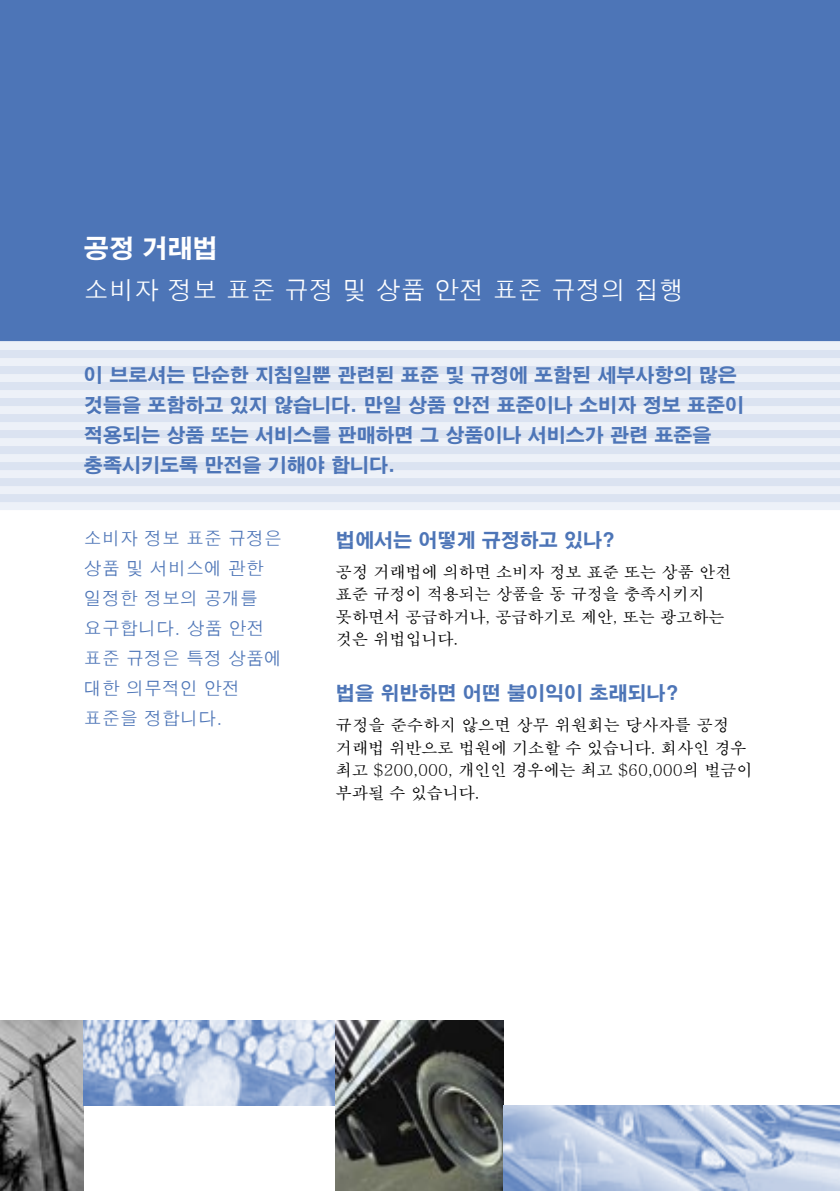
<style>
.page{position:relative;width:840px;height:1191px;background:#fff}
.page>*{position:absolute;margin:0;border:0;box-sizing:border-box;transform-origin:0 0}
.t1{font:500 25px "HY Go Thic";color:#fff}
.t2{font:25px "HY Go Thic Extra";color:#fff}
.Intro{font:19px/30px "HY Go Thic Extra";color:#4d75b7}
.Sub_Header{font:19px "HY Go Thic Extra";color:#4d75b7}
.Body_-_Blue{font:500 18px/30px "HY Go Thic";color:#4d75b7}
.Body{font:500 16px/22.4px "HY Myeong Jo";color:#000}
</style>
<div class="page">
<div style="left:0;top:336px;width:839px;height:170px;background:#dbe3f1"></div>
<div style="left:0;top:342px;width:839px;height:8px;background:#edf1f8"></div>
<div style="left:0;top:358px;width:839px;height:8px;background:#edf1f8"></div>
<div style="left:0;top:374px;width:839px;height:8px;background:#edf1f8"></div>
<div style="left:0;top:390px;width:839px;height:8px;background:#edf1f8"></div>
<div style="left:0;top:406px;width:839px;height:8px;background:#edf1f8"></div>
<div style="left:0;top:422px;width:839px;height:8px;background:#edf1f8"></div>
<div style="left:0;top:438px;width:839px;height:8px;background:#edf1f8"></div>
<div style="left:0;top:454px;width:839px;height:8px;background:#edf1f8"></div>
<div style="left:0;top:470px;width:839px;height:8px;background:#edf1f8"></div>
<div style="left:0;top:486px;width:839px;height:8px;background:#edf1f8"></div>
<div style="left:0;top:502px;width:839px;height:8px;background:#edf1f8"></div>
<div style="left:0;top:0;width:839px;height:340px;background:#4d75b7"></div>
<img style="left:0;top:1020px;width:84px;height:171px">
<img style="left:84px;top:1020px;width:252px;height:86px">
<img style="left:336px;top:1020px;width:167px;height:171px">
<img style="left:503px;top:1106px;width:336px;height:85px">
<p class="t2" style="left:84px;top:232px;width:135px">공정 거래법</p>
<p class="t1" style="left:84px;top:277px;width:601px">소비자 정보 표준 규정 및 상품 안전 표준 규정의 집행</p>
<p class="Intro" style="left:84px;top:358px;width:661px">이 브로셔는 단순한 지침일뿐 관련된 표준 및 규정에 포함된 세부사항의 많은 것들을 포함하고 있지 않습니다. 만일 상품 안전 표준이나 소비자 정보 표준이 적용되는 상품 또는 서비스를 판매하면 그 상품이나 서비스가 관련 표준을 충족시키도록 만전을 기해야 합니다.</p>
<p class="Body_-_Blue" style="left:84px;top:523px;width:199px">소비자 정보 표준 규정은 상품 및 서비스에 관한 일정한 정보의 공개를 요구합니다. 상품 안전 표준 규정은 특정 상품에 대한 의무적인 안전 표준을 정합니다.</p>
<p class="Sub_Header" style="left:336px;top:527px;width:281px">법에서는 어떻게 규정하고 있나?</p>
<p class="Body" style="left:336px;top:559px;width:396px">공정 거래법에 의하면 소비자 정보 표준 또는 상품 안전 표준 규정이 적용되는 상품을 동 규정을 충족시키지 못하면서 공급하거나, 공급하기로 제안, 또는 광고하는 것은 위법입니다.</p>
<p class="Sub_Header" style="left:336px;top:681px;width:344px">법을 위반하면 어떤 불이익이 초래되나?</p>
<p class="Body" style="left:336px;top:713px;width:417px">규정을 준수하지 않으면 상무 위원회는 당사자를 공정 거래법 위반으로 법원에 기소할 수 있습니다. 회사인 경우 최고 $200,000, 개인인 경우에는 최고 $60,000의 벌금이 부과될 수 있습니다.</p>
</div>
